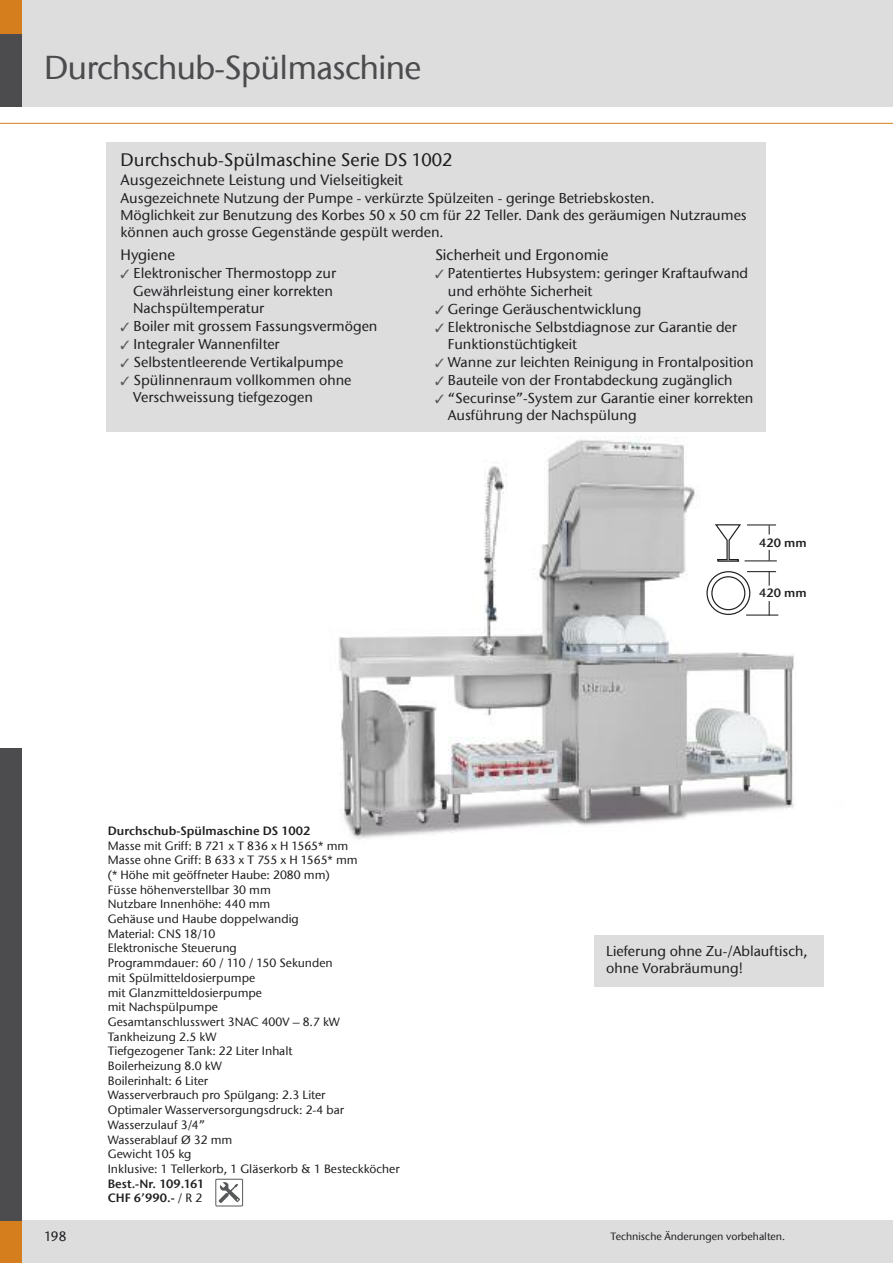
<style>
.page{position:relative;width:893px;height:1263px;background:#fff}
.page>*{position:absolute;margin:0;border:0;box-sizing:border-box;transform-origin:0 0}
.t1{font:500 33px "ITC Stone Sans Com";letter-spacing:-.025em;color:#4c4b4e}
.t2{font:500 18px "ITC Stone Sans Com";color:#201e21}
.t3{font:500 15px "ITC Stone Sans Com";color:#201e21}
.t4{font:500 14.25px/17.4px "ITC Stone Sans Com";color:#201e21}
.t5{font:500 13.5px "ITC Stone Sans Com";color:#201e21}
.t6{font:500 12px/14.7px "ITC Stone Sans Com";color:#201e21}
.t7{font:12px/14.7px "ITC Stone Sans Com Semi";color:#201e21}
.t8{font:500 10.5px "ITC Stone Sans Com";color:#201e21}
.s1{color:#58595b}
.s2{font-family:"ITC Stone Sans Com";font-weight:500}
</style>
<div class="page">
<img style="left:281px;top:377px;width:513px;height:462px">
<div style="left:0;top:0;width:893px;height:106px;background:#deddde"></div>
<div style="left:0;top:0;width:21px;height:48px;background:#d57e1d"></div>
<div style="left:0;top:34px;width:21px;height:72px;background:#4c4b4e"></div>
<hr style="left:0;top:123px;width:893px;height:1px;background:#d57e1d">
<div style="left:0;top:1220px;width:893px;height:43px;background:#deddde"></div>
<div style="left:0;top:1199px;width:21px;height:64px;background:#d57e1d"></div>
<div style="left:0;top:748px;width:21px;height:472px;background:#4c4b4e"></div>
<svg style="left:715px;top:524px;width:26px;height:38px"></svg>
<hr style="left:745px;top:560px;width:32px;height:1px;background:#201e21">
<svg style="left:747px;top:524px;width:29px;height:10px"></svg>
<hr style="left:746px;top:614px;width:32px;height:2px;background:#201e21">
<svg style="left:706px;top:571px;width:70px;height:44px"></svg>
<div style="left:106px;top:142px;width:659px;height:289px;background:#deddde"></div>
<div style="left:594px;top:935px;width:230px;height:51px;background:#deddde"></div>
<svg style="left:218px;top:1182px;width:22px;height:21px"></svg>
<div style="left:216px;top:1179px;width:27px;height:27px;border:1px solid #57585a"></div>
<h1 class="t1" style="left:44px;top:48px;width:379px">Durchschub-Spülmaschine</h1>
<p class="t2" style="left:121px;top:149px;width:334px">Durchschub-Spülmaschine Serie DS 1002</p>
<p class="t3" style="left:121px;top:171px;width:284px">Ausgezeichnete Leistung und Vielseitigkeit</p>
<p class="t4" style="left:121px;top:189px;width:628px">Ausgezeichnete Nutzung der Pumpe - verkürzte Spülzeiten - geringe Betriebskosten.<br>Möglichkeit zur Benutzung des Korbes 50 x 50 cm für 22 Teller. Dank des geräumigen Nutzraumes können auch grosse Gegenstände gespült werden.</p>
<p class="t3" style="left:121px;top:246px;width:56px">Hygiene</p>
<p class="t4" style="left:133px;top:265px;width:204px;text-indent:-13px"><span class="s1">✓</span> Elektronischer Thermostopp zur<br>Gewährleistung einer korrekten<br>Nachspültemperatur</p>
<p class="t4" style="left:121px;top:317px;width:258px"><span class="s1">✓</span> Boiler mit grossem Fassungsvermögen</p>
<p class="t4" style="left:121px;top:335px;width:161px"><span class="s1">✓</span> Integraler Wannenfilter</p>
<p class="t4" style="left:121px;top:353px;width:224px"><span class="s1">✓</span> Selbstentleerende Vertikalpumpe</p>
<p class="t4" style="left:133px;top:371px;width:220px;text-indent:-13px"><span class="s1">✓</span> Spülinnenraum vollkommen ohne<br>Verschweissung tiefgezogen</p>
<p class="t3" style="left:435px;top:246px;width:175px">Sicherheit und Ergonomie</p>
<p class="t4" style="left:448px;top:265px;width:302px;text-indent:-13px"><span class="s1">✓</span> Patentiertes Hubsystem: geringer Kraftaufwand und erhöhte Sicherheit</p>
<p class="t4" style="left:435px;top:300px;width:208px"><span class="s1">✓</span> Geringe Geräuschentwicklung</p>
<p class="t4" style="left:448px;top:318px;width:291px;text-indent:-13px"><span class="s1">✓</span> Elektronische Selbstdiagnose zur Garantie der<br>Funktionstüchtigkeit</p>
<p class="t4" style="left:435px;top:353px;width:320px"><span class="s1">✓</span> Wanne zur leichten Reinigung in Frontalposition</p>
<p class="t4" style="left:435px;top:371px;width:299px"><span class="s1">✓</span> Bauteile von der Frontabdeckung zugänglich</p>
<p class="t4" style="left:448px;top:389px;width:307px;text-indent:-13px"><span class="s1">✓</span> “Securinse”-System zur Garantie einer korrekten<br>Ausführung der Nachspülung</p>
<p class="t7" style="left:759px;top:535px;width:49px">420 mm</p>
<p class="t7" style="left:759px;top:586px;width:49px">420 mm</p>
<p class="t5" style="left:44px;top:1228px;width:24px">198</p>
<p class="t7" style="left:108px;top:823px;width:204px">Durchschub-Spülmaschine DS 1002</p>
<p class="t6" style="left:108px;top:838px;width:293px">Masse mit Griff: B 721 x T 836 x H 1565* mm<br>Masse ohne Griff: B 633 x T 755 x H 1565* mm<br>(* Höhe mit geöffneter Haube: 2080 mm)<br>Füsse höhenverstellbar 30 mm<br>Nutzbare Innenhöhe: 440 mm<br>Gehäuse und Haube doppelwandig<br>Material: CNS 18/10<br>Elektronische Steuerung<br>Programmdauer: 60 / 110 / 150 Sekunden<br>mit Spülmitteldosierpumpe<br>mit Glanzmitteldosierpumpe<br>mit Nachspülpumpe<br>Gesamtanschlusswert 3NAC 400V – 8.7 kW<br>Tankheizung 2.5 kW<br>Tiefgezogener Tank: 22 Liter Inhalt<br>Boilerheizung 8.0 kW<br>Boilerinhalt: 6 Liter<br>Wasserverbrauch pro Spülgang: 2.3 Liter<br>Optimaler Wasserversorgungsdruck: 2-4 bar<br>Wasserzulauf 3/4”<br>Wasserablauf Ø 32 mm<br>Gewicht 105 kg<br>Inklusive: 1 Tellerkorb, 1 Gläserkorb &amp; 1 Besteckköcher</p>
<p class="t7" style="left:108px;top:1176px;width:98px">Best.-Nr. 109.161<br>CHF 6’990.- <span class="s2">/ R 2</span></p>
<p class="t4" style="left:606px;top:942px;width:203px">Lieferung ohne Zu-/Ablauftisch, ohne Vorabräumung!</p>
<p class="t8" style="left:610px;top:1230px;width:176px">Technische Änderungen vorbehalten.</p>
</div>
